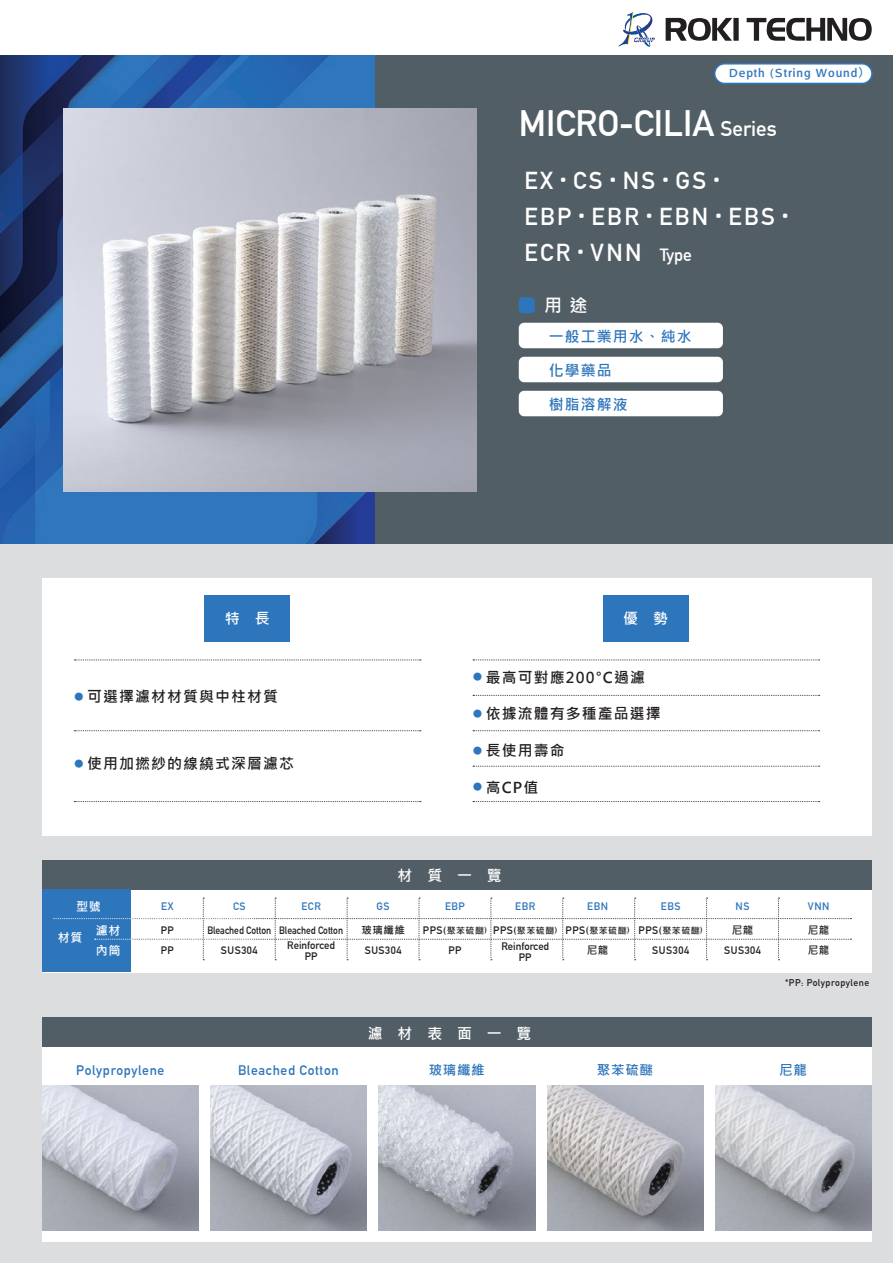
<style>
.page{position:relative;width:893px;height:1263px;background:#fff}
.page>*{position:absolute;margin:0;border:0;box-sizing:border-box;transform-origin:0 0}
.t1{font:700 36px "DIN Alternate";color:#fff}
.t2{font:700 24px/36px "DIN Alternate";letter-spacing:.1em;color:#fff}
.t3{font:700 18px "Microsoft Jheng Hei";color:#fff}
.t4{font:700 15px "Microsoft Jheng Hei";color:#fff}
.t5{font:700 14.85px "Microsoft Jheng Hei";letter-spacing:.075em;color:#231f20}
.t6{font:700 14.85px "Microsoft Jheng Hei";letter-spacing:.075em;color:#2e76bc}
.t7{font:700 14.85px "Microsoft Jheng Hei";letter-spacing:1em;color:#fff}
.t8{font:700 13.5px "DIN Alternate";letter-spacing:.05em;color:#2e76bc}
.t9{font:700 13.5px "Microsoft Jheng Hei";letter-spacing:.05em;color:#2e76bc}
.t10{font:12px "Heisei Kaku Go Std W5";letter-spacing:.075em;color:#2e76bc}
.t11{font:700 12px/19.5px "Microsoft Jheng Hei";letter-spacing:.05em;color:#fff}
.t12{font:700 10.65px/20.5px "DIN Alternate";letter-spacing:.05em;color:#231f20;text-align:center}
.t13{font:700 10.65px/16.5px "DIN Alternate";color:#231f20;text-align:center}
.t14{font:700 10.65px "DIN Alternate";letter-spacing:.05em;color:#2e76bc}
.t15{font:700 10.5px "DIN Alternate";color:#231f20;scale:.9 1}
.t16{font:700 10.5px/20.5px "Microsoft Jheng Hei";letter-spacing:.05em;color:#231f20}
.t17{font:700 9.6px "DIN Alternate";letter-spacing:.05em;color:#231f20}
.s1{font-size:21px}
.s2{font-family:"Heisei Kaku Go Std W5";font-weight:400}
.s3{font-size:17.4px}
.s4{font-family:"Microsoft Jheng Hei";font-size:9px}
.s5{font-size:9px}
</style>
<div class="page">
<div style="left:374px;top:55px;width:519px;height:489px;background:#525e65"></div>
<img style="left:0;top:55px;width:374px;height:489px">
<img style="left:164px;top:491px;width:210px;height:53px">
<div style="left:0;top:544px;width:893px;height:719px;background:#dcdddf"></div>
<div style="left:519px;top:297px;width:16px;height:16px;background:#2e76bc;border-radius:4px"></div>
<div style="left:519px;top:357px;width:204px;height:25px;background:#fff;border-radius:5px"></div>
<div style="left:519px;top:323px;width:204px;height:25px;background:#fff;border-radius:5px"></div>
<div style="left:519px;top:391px;width:204px;height:25px;background:#fff;border-radius:5px"></div>
<div style="left:43px;top:860px;width:829px;height:113px;background:#fff"></div>
<div style="left:43px;top:1047px;width:829px;height:195px;background:#fff"></div>
<div style="left:43px;top:860px;width:829px;height:29px;background:#525e65"></div>
<div style="left:43px;top:1017px;width:829px;height:30px;background:#525e65"></div>
<div style="left:43px;top:889px;width:88px;height:83px;background:#2e76bc"></div>
<svg style="left:54px;top:898px;width:797px;height:62px"></svg>
<img style="left:43px;top:1086px;width:156px;height:145px">
<img style="left:211px;top:1086px;width:156px;height:145px">
<img style="left:715px;top:1086px;width:156px;height:145px">
<img style="left:379px;top:1086px;width:156px;height:145px">
<img style="left:547px;top:1086px;width:156px;height:145px">
<div style="left:715px;top:64px;width:157px;height:19px;background:#fff;border-radius:10px"></div>
<div style="left:714px;top:63px;width:159px;height:21px;border:2px solid #2e76bc;border-radius:10px"></div>
<div style="left:43px;top:578px;width:829px;height:258px;background:#fff"></div>
<svg style="left:74px;top:730px;width:347px;height:1px"></svg>
<svg style="left:74px;top:660px;width:347px;height:1px"></svg>
<svg style="left:74px;top:801px;width:347px;height:1px"></svg>
<svg style="left:473px;top:695px;width:347px;height:1px"></svg>
<svg style="left:473px;top:730px;width:347px;height:1px"></svg>
<svg style="left:473px;top:801px;width:347px;height:1px"></svg>
<svg style="left:473px;top:660px;width:347px;height:1px"></svg>
<svg style="left:473px;top:766px;width:347px;height:1px"></svg>
<img style="left:64px;top:109px;width:412px;height:382px">
<div style="left:205px;top:596px;width:85px;height:46px;background:#2e76bc"></div>
<div style="left:603px;top:596px;width:85px;height:46px;background:#2e76bc"></div>
<svg style="left:619px;top:12px;width:36px;height:35px"></svg>
<svg style="left:666px;top:18px;width:66px;height:23px"></svg>
<div style="left:733px;top:18px;width:6px;height:23px;background:#231f20"></div>
<svg style="left:747px;top:18px;width:125px;height:23px"></svg>
<p class="t10" style="left:729px;top:66px;width:142px">Depth (String Wound）</p>
<h1 class="t1" style="left:519px;top:96px;width:259px">MICRO-CILIA <span class="s1">Series</span></h1>
<h2 class="t2" style="left:524px;top:161px;width:274px">EX<span class="s2">・</span>CS<span class="s2">・</span>NS<span class="s2">・</span>GS<span class="s2">・<br></span>EBP<span class="s2">・</span>EBR<span class="s2">・</span>EBN<span class="s2">・</span>EBS<span class="s2">・<br></span>ECR<span class="s2">・</span>VNN <span class="s3">Type</span></h2>
<p class="t3" style="left:544px;top:294px;width:45px">用 途</p>
<p class="t6" style="left:549px;top:327px;width:144px">一般工業用水、純水</p>
<p class="t6" style="left:549px;top:361px;width:64px">化學藥品</p>
<p class="t6" style="left:549px;top:395px;width:80px">樹脂溶解液</p>
<p class="t4" style="left:225px;top:609px;width:46px">特 長</p>
<p class="t4" style="left:623px;top:609px;width:46px">優 勢</p>
<p class="t5" style="left:74px;top:687px;width:205px"><sup>●</sup> 可選擇濾材材質與中柱材質</p>
<p class="t5" style="left:74px;top:755px;width:221px"><sup>●</sup> 使用加撚紗的線繞式深層濾芯</p>
<p class="t5" style="left:473px;top:668px;width:173px"><sup>●</sup> 最高可對應200°C過濾</p>
<p class="t5" style="left:473px;top:705px;width:189px"><sup>●</sup> 依據流體有多種產品選擇</p>
<p class="t5" style="left:473px;top:741px;width:93px"><sup>●</sup> 長使用壽命</p>
<p class="t5" style="left:473px;top:778px;width:67px"><sup>●</sup> 高CP值</p>
<p class="t7" style="left:398px;top:866px;width:106px">材質一覽</p>
<p class="t11" style="left:76px;top:896px;width:26px">型號</p>
<p class="t14" style="left:161px;top:898px;width:14px">EX</p>
<p class="t14" style="left:233px;top:898px;width:14px">CS</p>
<p class="t14" style="left:376px;top:898px;width:15px">GS</p>
<p class="t14" style="left:736px;top:898px;width:15px">NS</p>
<p class="t12" style="left:423px;top:919px;width:66px">PPS(<span class="s4">聚苯硫醚</span><span class="s5">)<br></span>PP</p>
<p class="t13" style="left:493px;top:921px;width:66px">PPS(<span class="s4">聚苯硫醚</span><span class="s5">)<br></span>Reinforced</p>
<p class="t12" style="left:519px;top:946px;width:14px">PP</p>
<p class="t14" style="left:301px;top:898px;width:21px">ECR</p>
<p class="t14" style="left:808px;top:898px;width:23px">VNN</p>
<p class="t14" style="left:445px;top:898px;width:21px">EBP</p>
<p class="t14" style="left:515px;top:898px;width:21px">EBR</p>
<p class="t14" style="left:587px;top:898px;width:22px">EBN</p>
<p class="t14" style="left:661px;top:898px;width:21px">EBS</p>
<p class="t16" style="left:361px;top:920px;width:45px">玻璃纖維</p>
<p class="t12" style="left:365px;top:940px;width:38px">SUS304</p>
<p class="t16" style="left:732px;top:920px;width:23px">尼龍</p>
<p class="t12" style="left:724px;top:940px;width:38px">SUS304</p>
<p class="t16" style="left:808px;top:920px;width:23px">尼龍尼龍</p>
<p class="t11" style="left:58px;top:928px;width:26px">材質</p>
<p class="t11" style="left:96px;top:921px;width:26px">濾材內筒</p>
<p class="t12" style="left:161px;top:919px;width:15px;text-align:left">PP<br>PP</p>
<p class="t15" style="left:207px;top:922px;width:72px">Bleached Cotton</p>
<p class="t12" style="left:639px;top:919px;width:66px">PPS(<span class="s4">聚苯硫醚</span><span class="s5">)<br></span>SUS304</p>
<p class="t12" style="left:566px;top:919px;width:66px">PPS(<span class="s4">聚苯硫醚</span><span class="s5">)</span></p>
<p class="t16" style="left:587px;top:940px;width:23px">尼龍</p>
<p class="t15" style="left:279px;top:922px;width:72px">Bleached Cotton</p>
<p class="t13" style="left:287px;top:939px;width:49px;line-height:10.5px">Reinforced<br>PP</p>
<p class="t12" style="left:221px;top:939px;width:38px">SUS304</p>
<p class="t7" style="left:368px;top:1024px;width:165px">濾材表面一覽</p>
<p class="t17" style="left:785px;top:975px;width:86px">*PP: Polypropylene</p>
<p class="t8" style="left:76px;top:1060px;width:90px">Polypropylene</p>
<p class="t8" style="left:238px;top:1060px;width:102px">Bleached Cotton</p>
<p class="t9" style="left:429px;top:1062px;width:58px">玻璃纖維</p>
<p class="t9" style="left:597px;top:1062px;width:58px">聚苯硫醚</p>
<p class="t9" style="left:779px;top:1062px;width:29px">尼龍</p>
</div>
